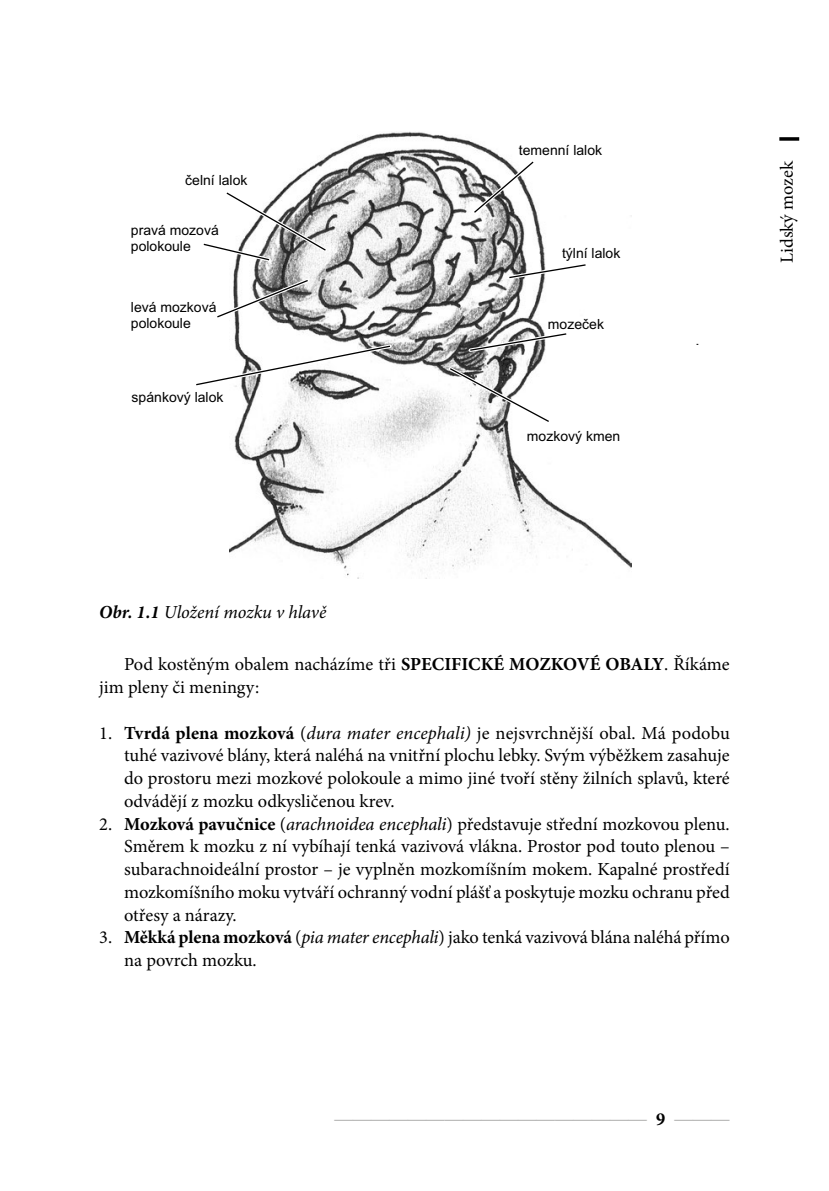
<style>
.page{position:relative;width:829px;height:1191px;background:#fff}
.page>*{position:absolute;margin:0;border:0;box-sizing:border-box;transform-origin:0 0}
.Normalni_pred{font:18.38px/22.8px "Minion Pro";letter-spacing:-.005em;color:#000}
.Obr_popisek{font:italic 18.38px "Minion Pro";letter-spacing:-.005em;color:#000}
.Normalni{font:18.38px "Bembo Book MT Pro";color:#9d9d9c}
.Normalni-2{font:18.38px "Minion Pro";letter-spacing:-.005em;color:#000}
.t1{font:14px/15.6px "Arial";color:#000}
.s1{font-weight:700}
.s2{font-style:italic}
.s3{font-family:"Minion Pro";font-weight:700;color:#000}
</style>
<div class="page">
<svg style="left:779px;top:137px;width:20px;height:4px"></svg>
<img style="left:230px;top:132px;width:401px;height:446px">
<svg style="left:217px;top:276px;width:95px;height:45px"></svg>
<svg style="left:196px;top:342px;width:198px;height:47px"></svg>
<svg style="left:469px;top:157px;width:69px;height:60px"></svg>
<svg style="left:203px;top:188px;width:127px;height:76px"></svg>
<svg style="left:505px;top:261px;width:84px;height:20px"></svg>
<svg style="left:445px;top:364px;width:108px;height:62px"></svg>
<svg style="left:466px;top:330px;width:104px;height:24px"></svg>
<p class="t1" style="left:185px;top:173px;width:64px">čelní lalok</p>
<p class="t1" style="left:131px;top:224px;width:89px">pravá mozová polokoule</p>
<p class="t1" style="left:131px;top:301px;width:87px">levá mozková polokoule</p>
<p class="t1" style="left:132px;top:391px;width:93px">spánkový lalok</p>
<p class="t1" style="left:519px;top:144px;width:85px">temenní lalok</p>
<p class="t1" style="left:562px;top:246px;width:60px">týlní lalok</p>
<p class="t1" style="left:548px;top:317px;width:58px">mozeček</p>
<p class="t1" style="left:527px;top:429px;width:95px">mozkový kmen</p>
<p class="Normalni-2" style="left:774px;top:263px;width:103px;rotate:-90deg">Lidský mozek</p>
<p class="Obr_popisek" style="left:99px;top:599px;width:228px"><span class="s1">Obr. 1.1</span> Uložení mozku v hlavě</p>
<p class="Normalni_pred" style="left:99px;top:653px;width:631px;text-indent:25px">Pod kostěným obalem nacházíme tři <span class="s1">SPECIFICKÉ MOZKOVÉ OBALY</span>. Říkáme jim pleny či meningy:</p>
<p class="Normalni_pred" style="left:124px;top:721px;width:607px;text-align:justify;text-indent:-25px">1. <span class="s1">Tvrdá plena mozková</span> (<span class="s2">dura mater encephali)</span> je nejsvrchnější obal. Má podobu tuhé vazivové blány, která naléhá na vnitřní plochu lebky. Svým výběžkem zasahuje do prostoru mezi mozkové polokoule a mimo jiné tvoří stěny žilních splavů, které odvádějí z mozku odkysličenou krev.</p>
<p class="Normalni_pred" style="left:124px;top:812px;width:607px;text-align:justify;text-indent:-25px">2. <span class="s1">Mozková pavučnice</span> (<span class="s2">arachnoidea encephali</span>) představuje střední mozkovou plenu.<br>Směrem k mozku z ní vybíhají tenká vazivová vlákna. Prostor pod touto plenou – subarachnoideální prostor – je vyplněn mozkomíšním mokem. Kapalné prostředí mozkomíšního moku vytváří ochranný vodní plášť a poskytuje mozku ochranu před otřesy a nárazy.</p>
<p class="Normalni_pred" style="left:124px;top:926px;width:607px;text-indent:-25px">3. <span class="s1">Měkká plena mozková</span> (<span class="s2">pia mater encephali</span>) jako tenká vazivová blána naléhá přímo na povrch mozku.</p>
<p class="Normalni" style="left:334px;top:1107px;width:397px">————————————————— <span class="s3">9</span> ———</p>
</div>
